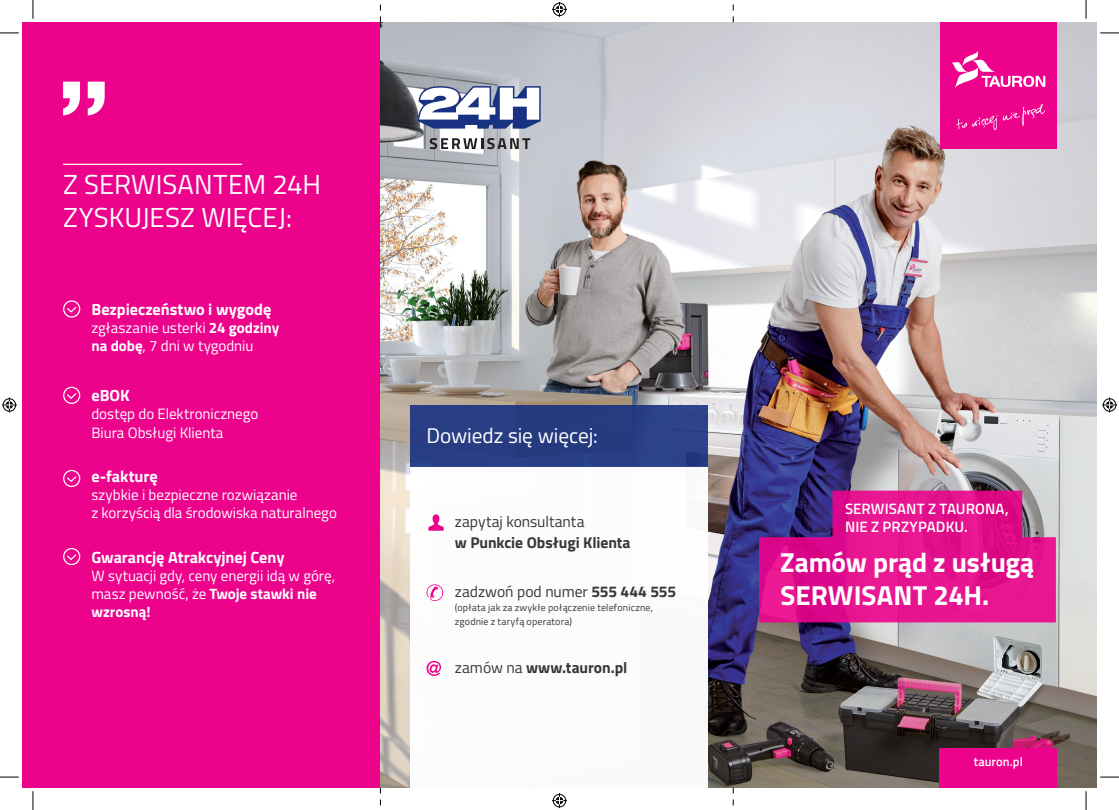
<style>
.page{position:relative;width:1119px;height:810px;background:#fff}
.page>*{position:absolute;margin:0;border:0;box-sizing:border-box;transform-origin:0 0}
.t1{font:27.5px/33px "Titillium";letter-spacing:.005em;color:#fff}
.t2{font:700 27.5px/33px "Titillium";color:#fff}
.t3{font:21.25px "Titillium";letter-spacing:-.005em;color:#fff}
.t4{font:700 16.25px "Titillium";letter-spacing:-.005em;color:#fff}
.t5{font:700 15.62px/21.2px "Titillium";letter-spacing:-.005em;color:#383839}
.t6{font:15.62px "Titillium";letter-spacing:-.005em;color:#383839}
.Paragraph_Style_1{font:15px/18px "Titillium";color:#fff}
.t7{font:600 15px "Titillium";letter-spacing:.01em;color:#fff}
.t8{font:600 12.5px "Titillium";letter-spacing:.005em;color:#fff}
.t9{font:10px/13.6px "Titillium";letter-spacing:.02em;color:#383839}
.s1{font-weight:700}
.s2{font-weight:400}
</style>
<div class="page">
<img style="left:173px;top:22px;width:923px;height:766px">
<svg style="left:758px;top:491px;width:297px;height:131px;background:#cd198d"></svg>
<div style="left:22px;top:22px;width:358px;height:765px;background:#ed028c"></div>
<svg style="left:417px;top:86px;width:123px;height:43px"></svg>
<svg style="left:429px;top:138px;width:101px;height:11px"></svg>
<svg style="left:63px;top:82px;width:42px;height:34px"></svg>
<div style="left:939px;top:748px;width:117px;height:40px;background:#ed028c"></div>
<hr style="left:63px;top:164px;width:179px;height:1px;background:#fff">
<div style="left:410px;top:467px;width:298px;height:321px;background:#fff"></div>
<div style="left:410px;top:405px;width:298px;height:62px;background:#283d83"></div>
<svg style="left:428px;top:514px;width:15px;height:17px"></svg>
<svg style="left:426px;top:584px;width:17px;height:17px"></svg>
<svg style="left:426px;top:661px;width:15px;height:15px"></svg>
<div style="left:939px;top:22px;width:117px;height:126px;background:#ed028c"></div>
<svg style="left:951px;top:51px;width:94px;height:37px"></svg>
<svg style="left:956px;top:104px;width:89px;height:26px"></svg>
<div style="left:63px;top:300px;width:17px;height:18px;border:1px solid #fff;border-radius:50%"></div>
<svg style="left:66px;top:306px;width:11px;height:8px"></svg>
<div style="left:63px;top:387px;width:17px;height:17px;border:1px solid #fff;border-radius:50%"></div>
<svg style="left:67px;top:393px;width:10px;height:6px"></svg>
<div style="left:63px;top:470px;width:17px;height:17px;border:1px solid #fff;border-radius:50%"></div>
<svg style="left:67px;top:476px;width:10px;height:6px"></svg>
<div style="left:63px;top:548px;width:17px;height:17px;border:1px solid #fff;border-radius:50%"></div>
<svg style="left:67px;top:554px;width:10px;height:6px"></svg>
<svg style="left:732px;top:5px;width:1px;height:17px"></svg>
<svg style="left:380px;top:5px;width:1px;height:17px"></svg>
<svg style="left:732px;top:788px;width:1px;height:17px"></svg>
<svg style="left:380px;top:788px;width:1px;height:17px"></svg>
<svg style="left:0;top:32px;width:19px;height:2px"></svg>
<svg style="left:1100px;top:32px;width:18px;height:2px"></svg>
<svg style="left:0;top:776px;width:19px;height:2px"></svg>
<svg style="left:1100px;top:776px;width:18px;height:2px"></svg>
<svg style="left:32px;top:0;width:2px;height:19px"></svg>
<svg style="left:32px;top:791px;width:2px;height:19px"></svg>
<svg style="left:1085px;top:0;width:1px;height:19px"></svg>
<svg style="left:1085px;top:791px;width:1px;height:19px"></svg>
<svg style="left:552px;top:2px;width:15px;height:15px"></svg>
<svg style="left:552px;top:793px;width:15px;height:15px"></svg>
<svg style="left:2px;top:397px;width:15px;height:15px"></svg>
<svg style="left:1102px;top:397px;width:14px;height:15px"></svg>
<p class="t1" style="left:63px;top:166px;width:259px">Z SERWISANTEM 24H<br>ZYSKUJESZ WIĘCEJ:</p>
<p class="t4" style="left:91px;top:297px;width:181px">Bezpieczeństwo i wygodę</p>
<p class="Paragraph_Style_1" style="left:91px;top:318px;width:189px">zgłaszanie usterki <span class="s1">24 godziny na dobę</span>, 7 dni w tygodniu</p>
<p class="t4" style="left:91px;top:383px;width:40px">eBOK</p>
<p class="Paragraph_Style_1" style="left:91px;top:403px;width:168px;line-height:19.5px">dostęp do Elektronicznego<br>Biura Obsługi Klienta</p>
<p class="t4" style="left:91px;top:464px;width:68px">e-fakturę</p>
<p class="Paragraph_Style_1" style="left:91px;top:485px;width:247px">szybkie i bezpieczne rozwiązanie<br>z korzyścią dla środowiska naturalnego</p>
<p class="t4" style="left:91px;top:544px;width:194px">Gwarancję Atrakcyjnej Ceny</p>
<p class="Paragraph_Style_1" style="left:91px;top:565px;width:245px">W sytuacji gdy, ceny energii idą w górę, masz pewność, że <span class="s1">Twoje stawki nie wzrosną!</span></p>
<p class="t3" style="left:426px;top:420px;width:173px">Dowiedz się więcej:</p>
<p class="t5" style="left:455px;top:510px;width:177px"><span class="s2">zapytaj konsultanta<br></span>w Punkcie Obsługi Klienta</p>
<p class="t6" style="left:455px;top:580px;width:223px">zadzwoń pod numer <span class="s1">555 444 555</span></p>
<p class="t9" style="left:455px;top:600px;width:199px">(opłata jak za zwykłe połączenie telefoniczne, zgodnie z taryfą operatora)</p>
<p class="t5" style="left:455px;top:656px;width:174px"><span class="s2">zamów na</span> www.tauron.pl</p>
<p class="t7" style="left:844px;top:497px;width:165px">SERWISANT Z TAURONA,</p>
<p class="t7" style="left:844px;top:516px;width:124px">NIE Z PRZYPADKU.</p>
<p class="t2" style="left:780px;top:544px;width:255px">Zamów prąd z usługą<br>SERWISANT 24H.</p>
<p class="t8" style="left:973px;top:752px;width:51px">tauron.pl</p>
</div>
